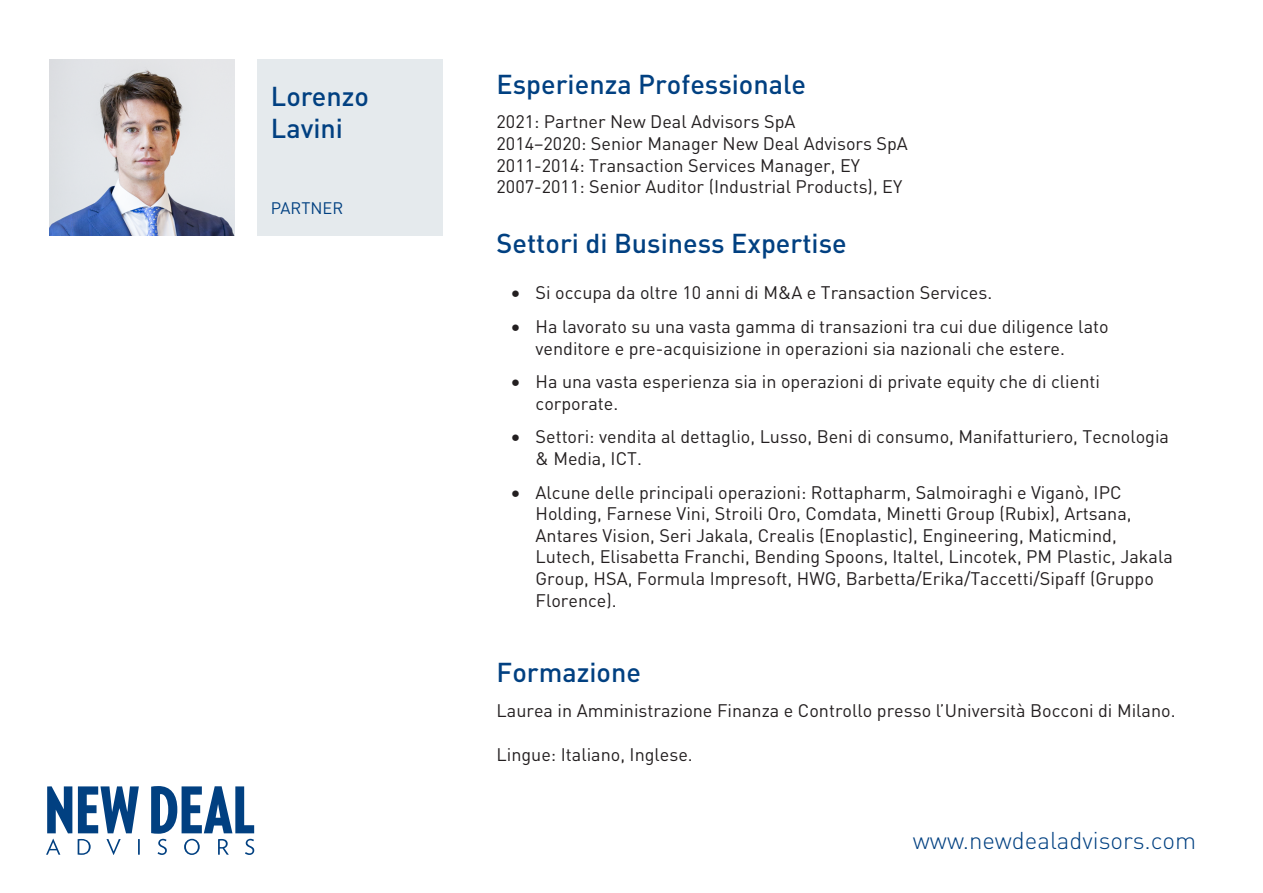
<style>
.page{position:relative;width:1263px;height:893px;background:#fff}
.page>*{position:absolute;margin:0;border:0;box-sizing:border-box;transform-origin:0 0}
.t1{font:500 27px/32.4px "DIN";color:#014081}
.t2{font:300 24px "DIN";color:#014081}
.t3{font:18px/21.6px "DIN";color:#231f20}
.t4{font:16.5px "DIN";color:#014081}
</style>
<div class="page">
<div style="left:257px;top:59px;width:186px;height:177px;background:#e5eaed"></div>
<svg style="left:46px;top:786px;width:208px;height:69px"></svg>
<img style="left:49px;top:60px;width:185px;height:176px">
<h1 class="t1" style="left:271px;top:79px;width:100px">Lorenzo<br>Lavini</h1>
<p class="t4" style="left:271px;top:198px;width:74px">PARTNER</p>
<h1 class="t1" style="left:496px;top:67px;width:311px">Esperienza Professionale</h1>
<p class="t3" style="left:496px;top:111px;width:413px">2021: Partner New Deal Advisors SpA<br>2014–2020: Senior Manager New Deal Advisors SpA 2011-2014: Transaction Services Manager, EY 2007-2011: Senior Auditor (Industrial Products), EY</p>
<h1 class="t1" style="left:497px;top:226px;width:352px">Settori di Business Expertise</h1>
<p class="t3" style="left:512px;top:282px;width:482px">• Si occupa da oltre 10 anni di M&amp;A e Transaction Services.</p>
<p class="t3" style="left:535px;top:315px;width:575px;text-indent:-24px">• Ha lavorato su una vasta gamma di transazioni tra cui due diligence lato venditore e pre-acquisizione in operazioni sia nazionali che estere.</p>
<p class="t3" style="left:536px;top:371px;width:566px;text-indent:-24px">• Ha una vasta esperienza sia in operazioni di private equity che di clienti corporate.</p>
<p class="t3" style="left:536px;top:426px;width:635px;text-indent:-24px">• Settori: vendita al dettaglio, Lusso, Beni di consumo, Manifatturiero, Tecnologia &amp; Media, ICT.</p>
<p class="t3" style="left:535px;top:481px;width:639px;text-indent:-24px">• Alcune delle principali operazioni: Rottapharm, Salmoiraghi e Viganò, IPC Holding, Farnese Vini, Stroili Oro, Comdata, Minetti Group (Rubix), Artsana, Antares Vision, Seri Jakala, Crealis (Enoplastic), Engineering, Maticmind, Lutech, Elisabetta Franchi, Bending Spoons, Italtel, Lincotek, PM Plastic, Jakala Group, HSA, Formula Impresoft, HWG, Barbetta/Erika/Taccetti/Sipaff (Gruppo Florence).</p>
<h1 class="t1" style="left:496px;top:655px;width:146px">Formazione</h1>
<p class="t3" style="left:496px;top:699px;width:680px">Laurea in Amministrazione Finanza e Controllo presso l’Università Bocconi di Milano.</p>
<p class="t3" style="left:496px;top:743px;width:198px">Lingue: Italiano, Inglese.</p>
<h2 class="t2" style="left:913px;top:825px;width:285px">www.newdealadvisors.com</h2>
</div>
